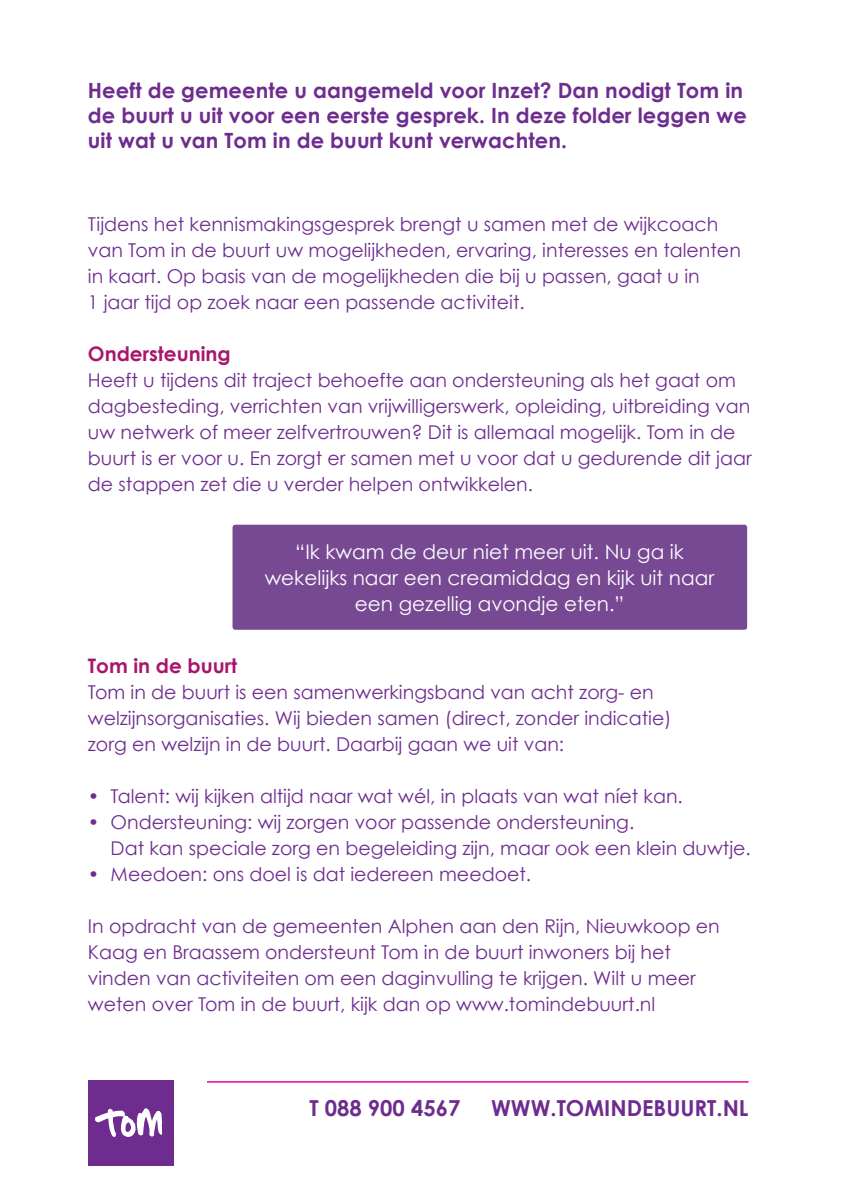
<style>
.page{position:relative;width:845px;height:1197px;background:#fff}
.page>*{position:absolute;margin:0;border:0;box-sizing:border-box;transform-origin:0 0}
.t1{font:700 22px "Century Gothic";color:#6e2c8f}
.t2{font:700 21px/25.2px "Century Gothic";letter-spacing:.005em;color:#6e2c8f}
.t3{font:20px/26px "Century Gothic";color:#fff;text-align:center}
.t4{font:700 20px "Century Gothic";color:#a8176c}
.t5{font:19px/26px "Century Gothic";color:#6e2c8f}
</style>
<div class="page">
<div style="left:88px;top:1080px;width:85px;height:85px;background:#6e2c8f"></div>
<svg style="left:95px;top:1108px;width:67px;height:28px"></svg>
<hr style="left:207px;top:1080px;width:541px;height:2px;background:#ed028c">
<div style="left:232px;top:524px;width:515px;height:105px;background:#774992;border-radius:3px"></div>
<p class="t2" style="left:88px;top:77px;width:660px">Heeft de gemeente u aangemeld voor Inzet? Dan nodigt Tom in de buurt u uit voor een eerste gesprek. In deze folder leggen we uit wat u van Tom in de buurt kunt verwachten.</p>
<p class="t5" style="left:88px;top:211px;width:654px">Tijdens het kennismakingsgesprek brengt u samen met de wijkcoach van Tom in de buurt uw mogelijkheden, ervaring, interesses en talenten in kaart. Op basis van de mogelijkheden die bij u passen, gaat u in<br>1 jaar tijd op zoek naar een passende activiteit.</p>
<p class="t4" style="left:88px;top:341px;width:144px">Ondersteuning</p>
<p class="t5" style="left:88px;top:367px;width:665px">Heeft u tijdens dit traject behoefte aan ondersteuning als het gaat om dagbesteding, verrichten van vrijwilligerswerk, opleiding, uitbreiding van uw netwerk of meer zelfvertrouwen? Dit is allemaal mogelijk. Tom in de buurt is er voor u. En zorgt er samen met u voor dat u gedurende dit jaar de stappen zet die u verder helpen ontwikkelen.</p>
<p class="t3" style="left:265px;top:538px;width:451px">“Ik kwam de deur niet meer uit. Nu ga ik wekelijks naar een creamiddag en kijk uit naar een gezellig avondje eten.”</p>
<p class="t4" style="left:88px;top:653px;width:151px">Tom in de buurt</p>
<p class="t5" style="left:88px;top:679px;width:585px">Tom in de buurt is een samenwerkingsband van acht zorg- en welzijnsorganisaties. Wij bieden samen (direct, zonder indicatie) zorg en welzijn in de buurt. Daarbij gaan we uit van:</p>
<p class="t5" style="left:88px;top:783px;width:596px">• Talent: wij kijken altijd naar wat wél, in plaats van wat níet kan.</p>
<p class="t5" style="left:111px;top:809px;width:642px;text-indent:-23px">• Ondersteuning: wij zorgen voor passende ondersteuning.<br>Dat kan speciale zorg en begeleiding zijn, maar ook een klein duwtje.</p>
<p class="t5" style="left:88px;top:861px;width:445px">• Meedoen: ons doel is dat iedereen meedoet.</p>
<p class="t5" style="left:88px;top:913px;width:633px">In opdracht van de gemeenten Alphen aan den Rijn, Nieuwkoop en Kaag en Braassem ondersteunt Tom in de buurt inwoners bij het vinden van activiteiten om een daginvulling te krijgen. Wilt u meer weten over Tom in de buurt, kijk dan op www.tomindebuurt.nl</p>
<p class="t1" style="left:309px;top:1093px;width:152px">T 088 900 4567</p>
<p class="t1" style="left:491px;top:1093px;width:259px">WWW.TOMINDEBUURT.NL</p>
</div>
